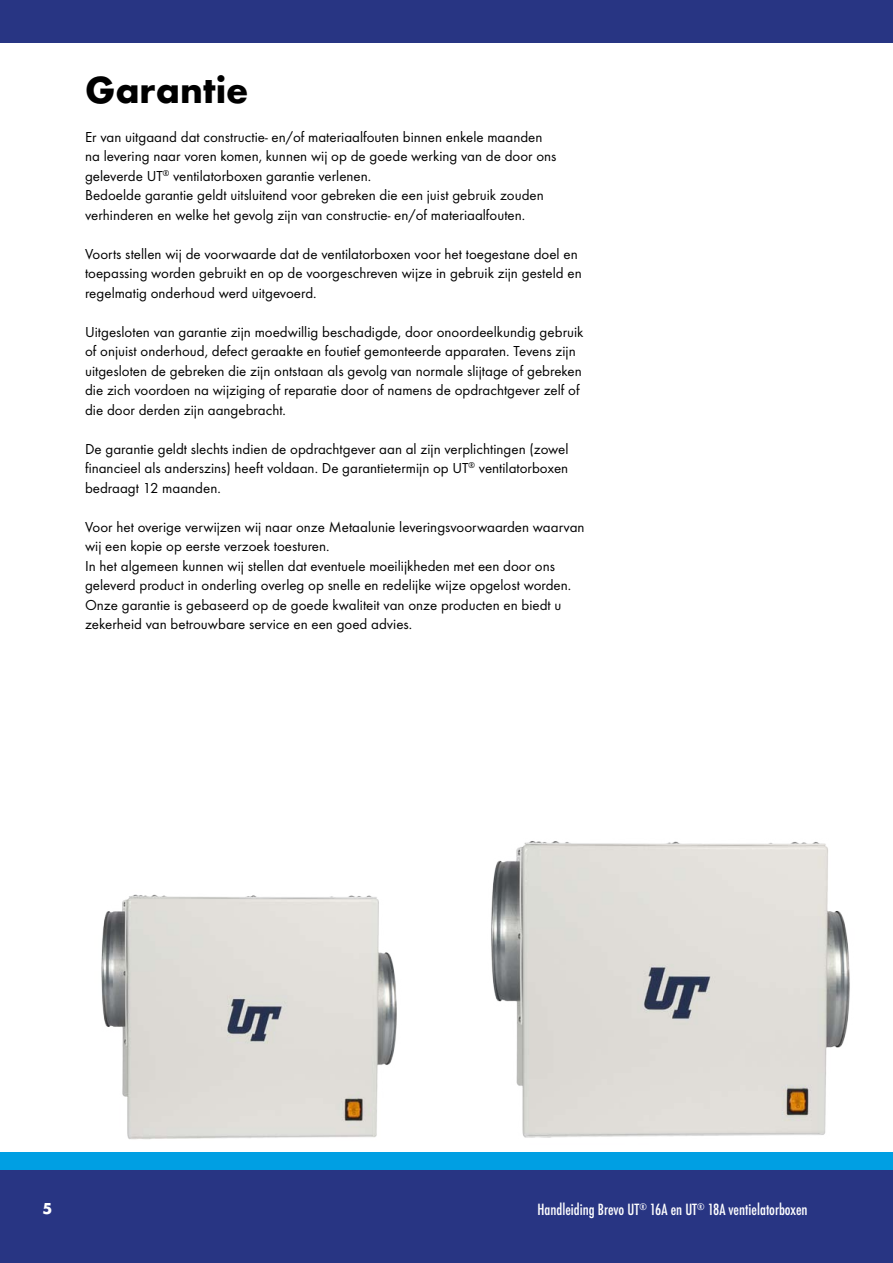
<style>
.page{position:relative;width:893px;height:1263px;background:#fff}
.page>*{position:absolute;margin:0;border:0;box-sizing:border-box;transform-origin:0 0}
.t1{font:700 39px "Futura T";color:#000}
.t2{font:700 16.5px "Futura T";color:#fff}
.t3{font:15px/19.5px "Futura T";color:#000}
.t4{font:500 condensed 15px "Futura";color:#fff}
</style>
<div class="page">
<div style="left:0;top:1169px;width:893px;height:94px;background:#283583"></div>
<div style="left:0;top:0;width:893px;height:43px;background:#283583"></div>
<div style="left:0;top:1152px;width:893px;height:17px;background:#009fe3"></div>
<img style="left:101px;top:894px;width:296px;height:246px">
<img style="left:491px;top:841px;width:359px;height:297px">
<h1 class="t1" style="left:85px;top:67px;width:165px">Garantie</h1>
<p class="t3" style="left:85px;top:127px;width:473px">Er van uitgaand dat constructie- en/of materiaalfouten binnen enkele maanden na levering naar voren komen, kunnen wij op de goede werking van de door ons geleverde UT<sup>®</sup> ventilatorboxen garantie verlenen.<br>Bedoelde garantie geldt uitsluitend voor gebreken die een juist gebruik zouden verhinderen en welke het gevolg zijn van constructie- en/of materiaalfouten.</p>
<p class="t3" style="left:85px;top:244px;width:498px">Voorts stellen wij de voorwaarde dat de ventilatorboxen voor het toegestane doel en toepassing worden gebruikt en op de voorgeschreven wijze in gebruik zijn gesteld en regelmatig onderhoud werd uitgevoerd.</p>
<p class="t3" style="left:85px;top:322px;width:500px">Uitgesloten van garantie zijn moedwillig beschadigde, door onoordeelkundig gebruik of onjuist onderhoud, defect geraakte en foutief gemonteerde apparaten. Tevens zijn uitgesloten de gebreken die zijn ontstaan als gevolg van normale slijtage of gebreken die zich voordoen na wijziging of reparatie door of namens de opdrachtgever zelf of die door derden zijn aangebracht.</p>
<p class="t3" style="left:85px;top:439px;width:485px;text-align:justify">De garantie geldt slechts indien de opdrachtgever aan al zijn verplichtingen (zowel financieel als anderszins) heeft voldaan. De garantietermijn op UT<sup>®</sup> ventilatorboxen bedraagt 12 maanden.</p>
<p class="t3" style="left:85px;top:517px;width:501px">Voor het overige verwijzen wij naar onze Metaalunie leveringsvoorwaarden waarvan wij een kopie op eerste verzoek toesturen.<br>In het algemeen kunnen wij stellen dat eventuele moeilijkheden met een door ons geleverd product in onderling overleg op snelle en redelijke wijze opgelost worden.<br>Onze garantie is gebaseerd op de goede kwaliteit van onze producten en biedt u zekerheid van betrouwbare service en een goed advies.</p>
<p class="t2" style="left:43px;top:1199px;width:11px">5</p>
<p class="t4" style="left:537px;top:1200px;width:272px">Handleiding Brevo UT<sup>®</sup> 16A en UT<sup>®</sup> 18A ventielatorboxen</p>
</div>
